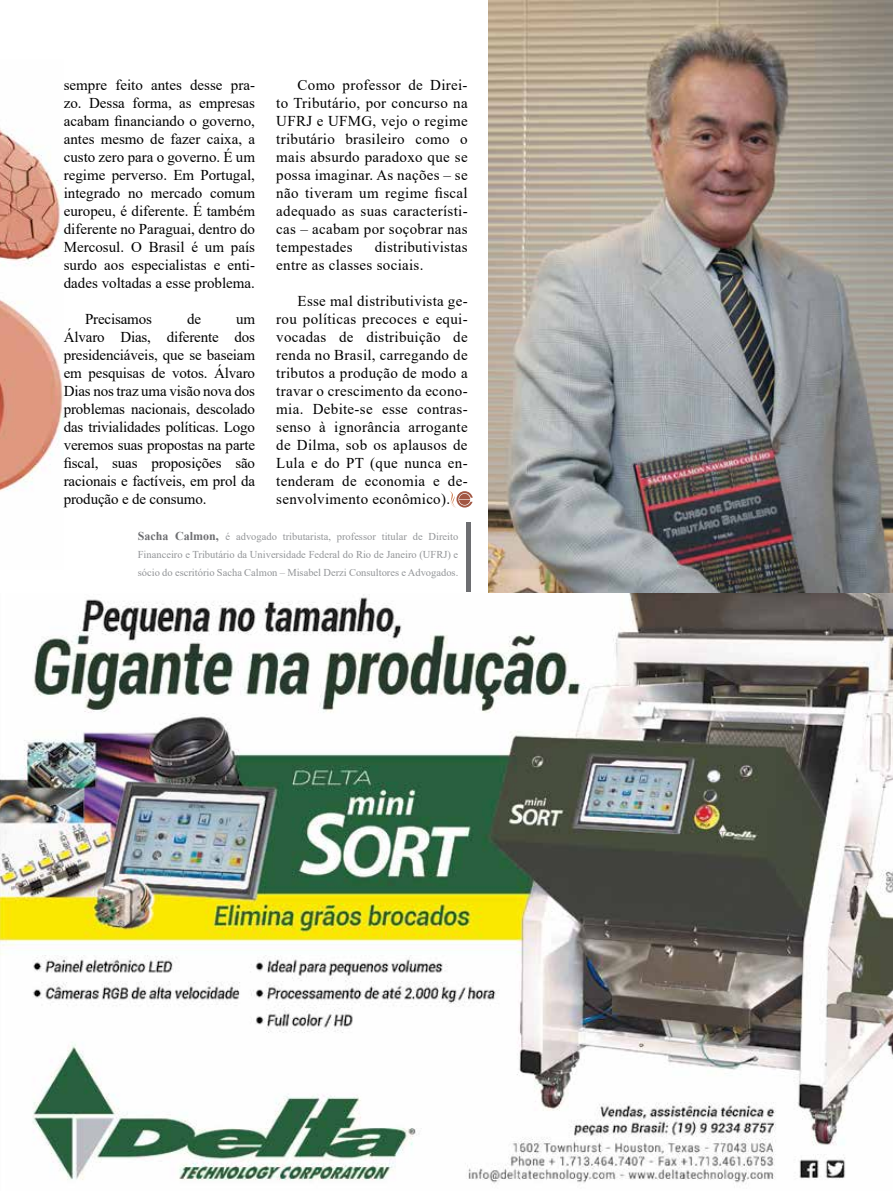
<style>
.page{position:relative;width:893px;height:1191px;background:#fff}
.page>*{position:absolute;margin:0;border:0;box-sizing:border-box;transform-origin:0 0}
.t1{font:15px/18px "Times New Roman";letter-spacing:.02em;color:#000;text-align:justify}
.t2{font:15px "Times New Roman";letter-spacing:-.01em;color:#000}
.t3{font:10.5px/18px "Times New Roman";color:#939598;text-align:justify}
.s1{font-weight:700;font-size:12px;color:#6d6e71}
</style>
<div class="page">
<img style="left:0;top:128px;width:64px;height:363px">
<img style="left:489px;top:0;width:404px;height:594px">
<svg style="left:450px;top:491px;width:23px;height:17px"></svg>
<div style="left:466px;top:522px;width:5px;height:69px;background:#6d6e71"></div>
<img style="left:0;top:594px;width:893px;height:590px">
<p class="t1" style="left:64px;top:76px;width:193px">sempre feito antes desse pra&shy;zo. Dessa forma, as empresas acabam financiando o governo, antes mesmo de fazer caixa, a custo zero para o governo. É um regime perverso. Em Portugal, integrado no mercado comum europeu, é diferente. É também diferente no Paraguai, dentro do Mercosul. O Brasil é um país surdo aos especialistas e enti&shy;dades voltadas a esse problema.</p>
<p class="t2" style="left:85px;top:308px;width:68px">Precisamos</p>
<p class="t1" style="left:187px;top:310px;width:16px">de</p>
<p class="t1" style="left:276px;top:76px;width:193px;text-indent:21px">Como professor de Direi&shy;to Tributário, por concurso na UFRJ e UFMG, vejo o regime tributário brasileiro como o mais absurdo paradoxo que se possa imaginar. As nações – se não tiveram um regime fiscal adequado as suas característi&shy;cas – acabam por soçobrar nas tempestades</p>
<p class="t1" style="left:276px;top:238px;width:193px;text-indent:99px">distributivistas entre as classes sociais.</p>
<p class="t1" style="left:276px;top:292px;width:193px;text-indent:21px">Esse mal distributivista ge&shy;rou políticas precoces e equi&shy;vocadas de distribuição de renda no Brasil, carregando de tributos a produção de modo a travar o crescimento da econo&shy;mia. Debite-se esse contras&shy;senso à ignorância arrogante de Dilma, sob os aplausos de Lula e do PT (que nunca en&shy;tenderam de economia e de&shy;senvolvimento econômico).</p>
<p class="t3" style="left:138px;top:527px;width:322px"><span class="s1">Sacha Calmon,</span> é advogado tributarista, professor titular de Direito Financeiro e Tributário da Universidade Federal do Rio de Janeiro (UFRJ) e sócio do escritório Sacha Calmon – Misabel Derzi Consultores e Advogados.</p>
<p class="t1" style="left:64px;top:310px;width:193px;text-indent:172px">um Álvaro Dias, diferente dos presidenciáveis, que se baseiam em pesquisas de votos. Álvaro Dias nos traz uma visão nova dos problemas nacionais, descolado das trivialidades políticas. Logo veremos suas propostas na parte fiscal, suas proposições são racionais e factíveis, em prol da produção e de consumo.</p>
</div>
